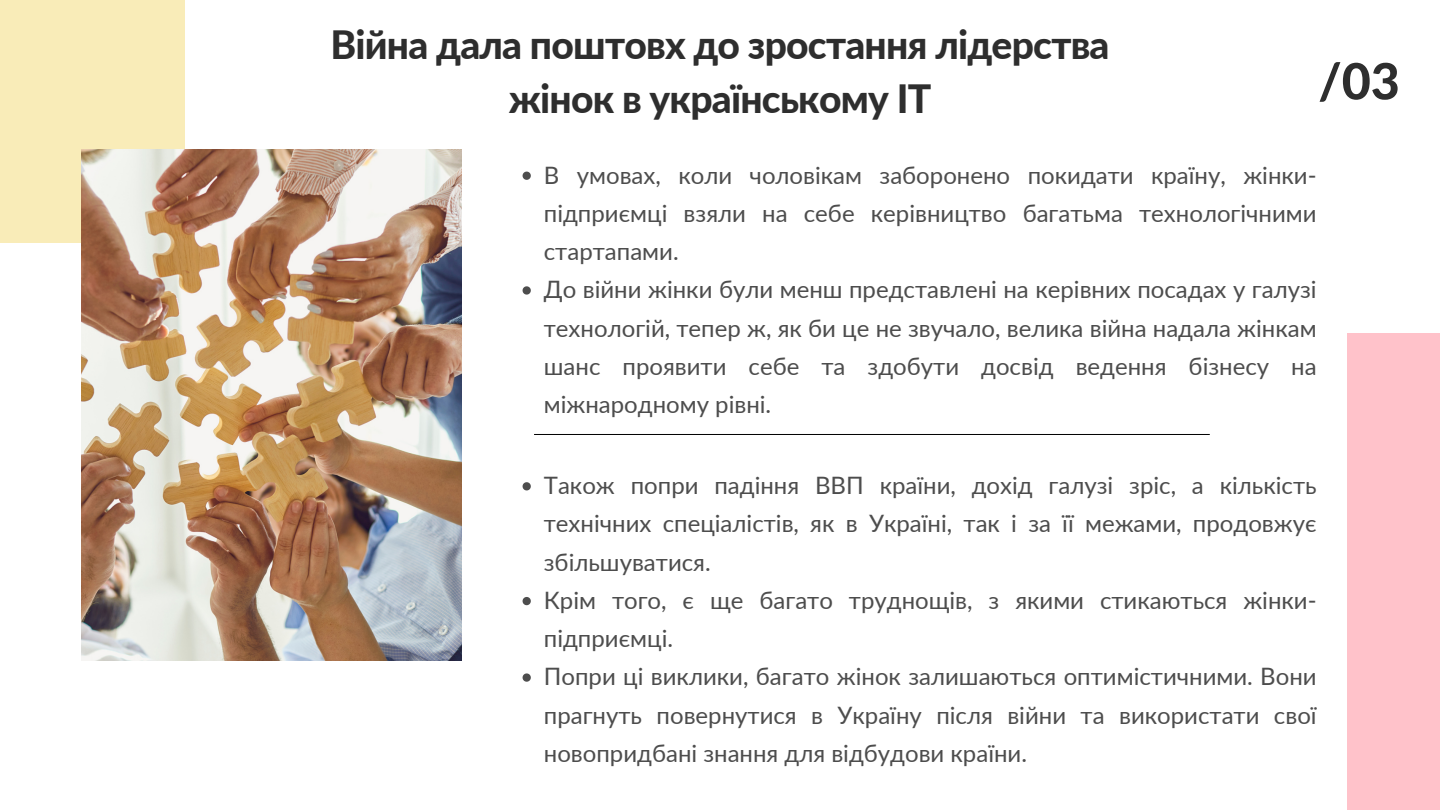
<style>
.page{position:relative;width:1440px;height:810px;background:#fff}
.page>*{position:absolute;margin:0;border:0;box-sizing:border-box;transform-origin:0 0}
.t1{font:800 50px "Lato";color:#2e2e2e}
.t2{font:800 39px/54px "Lato";letter-spacing:-.02em;color:#2e2e2e;text-align:center}
.t3{font:24px/38.2px "Lato";color:#4d4d4d;text-align:justify}
</style>
<div class="page">
<div style="left:0;top:0;width:184px;height:243px;background:#f9ecb8"></div>
<img style="left:81px;top:149px;width:381px;height:512px">
<div style="left:1348px;top:333px;width:92px;height:477px;background:#ffc2ca"></div>
<hr style="left:534px;top:434px;width:676px;height:1px;background:#000">
<svg style="left:523px;top:172px;width:8px;height:8px"></svg>
<svg style="left:523px;top:286px;width:8px;height:9px"></svg>
<svg style="left:523px;top:482px;width:8px;height:8px"></svg>
<svg style="left:523px;top:597px;width:8px;height:8px"></svg>
<svg style="left:523px;top:673px;width:8px;height:9px"></svg>
<h1 class="t2" style="left:330px;top:17px;width:781px">Війна дала поштовх до зростання лідерства жінок в українському IT</h1>
<p class="t1" style="left:1318px;top:50px;width:83px">/03</p>
<p class="t3" style="left:544px;top:155px;width:774px">В умовах, коли чоловікам заборонено покидати країну, жінки&shy;підприємці взяли на себе керівництво багатьма технологічними стартапами.</p>
<p class="t3" style="left:544px;top:270px;width:774px">До війни жінки були менш представлені на керівних посадах у галузі технологій, тепер ж, як би це не звучало, велика війна надала жінкам шанс проявити себе та здобути досвід ведення бізнесу на міжнародному рівні.</p>
<p class="t3" style="left:544px;top:466px;width:774px">Також попри падіння ВВП країни, дохід галузі зріс, а кількість технічних спеціалістів, як в Україні, так і за її межами, продовжує збільшуватися.</p>
<p class="t3" style="left:544px;top:581px;width:774px">Крім того, є ще багато труднощів, з якими стикаються жінки&shy;підприємці.</p>
<p class="t3" style="left:544px;top:657px;width:774px">Попри ці виклики, багато жінок залишаються оптимістичними. Вони прагнуть повернутися в Україну після війни та використати свої новопридбані знання для відбудови країни.</p>
</div>
